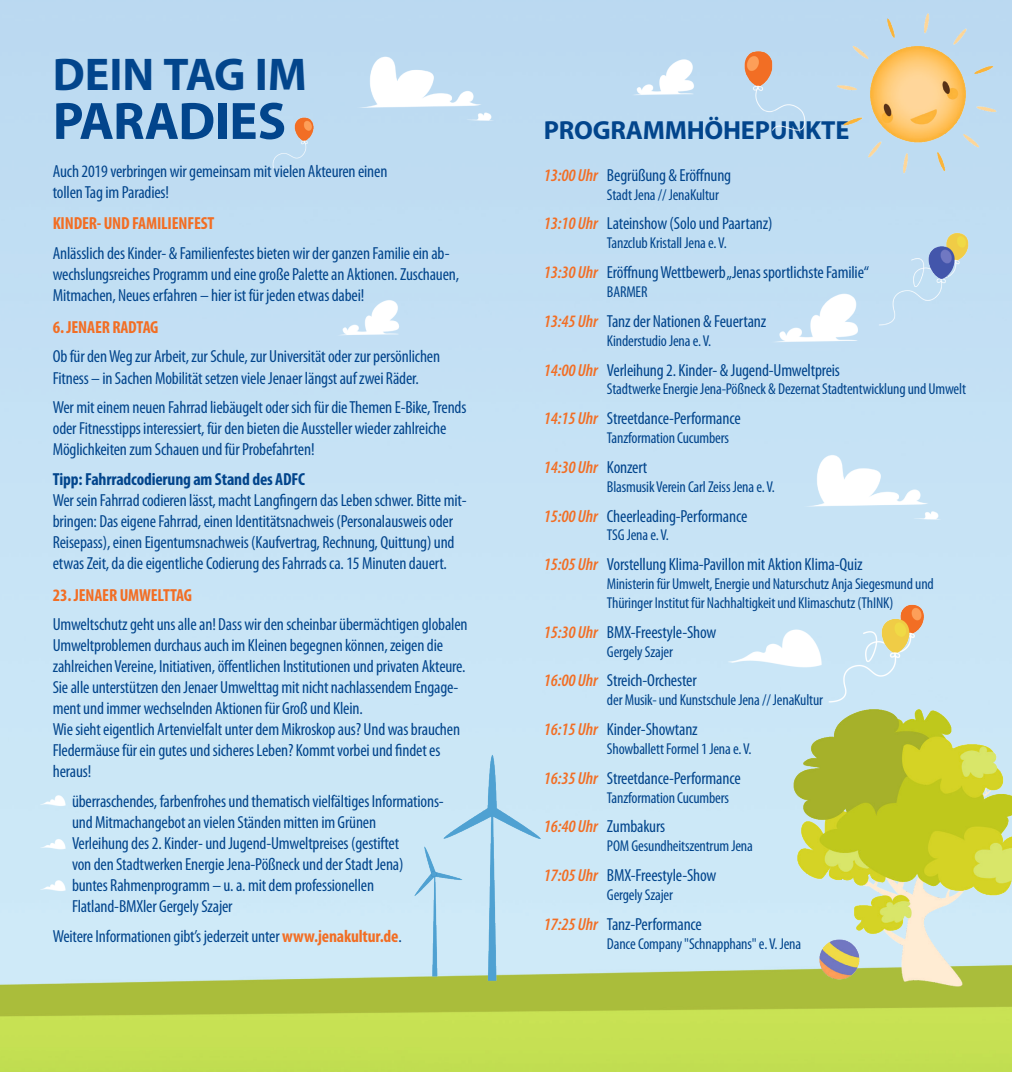
<style>
.page{position:relative;width:1012px;height:1072px;background:#fff}
.page>*{position:absolute;margin:0;border:0;box-sizing:border-box;transform-origin:0 0}
.t1{font:700 53.02px "Myriad Pro";letter-spacing:-.02em;color:#02458c}
.t2{font:700 46.2px "Myriad Pro";letter-spacing:-.005em;color:#02458c}
.t3{font:700 26.25px "Myriad Pro";letter-spacing:-.01em;color:#02458c}
.t4{font:condensed 17.5px/21px "Myriad Pro";letter-spacing:-.01em;color:#02458c}
.t5{font:700 condensed 17.5px "Myriad Pro";letter-spacing:-.01em;color:#f26e24}
.t6{font:700 condensed 17.5px "Myriad Pro";letter-spacing:-.01em;color:#02458c}
.t7{font:italic 600 condensed 17.5px "Myriad Pro";letter-spacing:-.01em;color:#f26e24}
.t8{font:condensed 15.75px/18.9px "Myriad Pro";letter-spacing:-.01em;color:#02458c}
.s1{font-weight:700;color:#f26e24}
.s2{font-weight:600;font-style:italic;color:#f26e24}
.s3{font-weight:400;font-style:normal;color:#02458c}
</style>
<div class="page">
<img style="left:0;top:0;width:1012px;height:1071px">
<img style="left:386px;top:730px;width:171px;height:270px">
<img style="left:248px;top:111px;width:85px;height:69px">
<img style="left:36px;top:792px;width:34px;height:16px">
<img style="left:36px;top:836px;width:34px;height:16px">
<img style="left:36px;top:877px;width:34px;height:16px">
<img style="left:812px;top:5px;width:200px;height:175px">
<img style="left:345px;top:13px;width:161px;height:132px">
<img style="left:766px;top:273px;width:102px;height:84px">
<img style="left:333px;top:285px;width:74px;height:60px">
<img style="left:792px;top:412px;width:161px;height:132px">
<img style="left:838px;top:193px;width:174px;height:151px">
<img style="left:761px;top:681px;width:251px;height:346px">
<img style="left:628px;top:45px;width:73px;height:60px">
<img style="left:714px;top:41px;width:128px;height:104px">
<img style="left:789px;top:575px;width:196px;height:161px">
<img style="left:710px;top:618px;width:128px;height:59px">
<p class="t2" style="left:53px;top:49px;width:256px">DEIN TAG IM</p>
<p class="t1" style="left:53px;top:91px;width:235px">PARADIES</p>
<p class="t4" style="left:53px;top:161px;width:336px">Auch 2019 verbringen wir gemeinsam mit vielen Akteuren einen</p>
<p class="t4" style="left:53px;top:182px;width:118px">tollen Tag im Paradies!</p>
<p class="t5" style="left:53px;top:213px;width:163px">KINDER- UND FAMILIENFEST</p>
<p class="t4" style="left:53px;top:243px;width:408px">Anlässlich des Kinder- &amp; Familienfestes bieten wir der ganzen Familie ein ab&shy;wechslungsreiches Programm und eine große Palette an Aktionen. Zuschauen,<br>Mitmachen, Neues erfahren – hier ist für jeden etwas dabei!</p>
<p class="t5" style="left:53px;top:316px;width:107px">6. JENAER RADTAG</p>
<p class="t4" style="left:53px;top:346px;width:389px">Ob für den Weg zur Arbeit, zur Schule, zur Universität oder zur persönlichen<br>Fitness – in Sachen Mobilität setzen viele Jenaer längst auf zwei Räder.</p>
<p class="t4" style="left:53px;top:397px;width:415px">Wer mit einem neuen Fahrrad liebäugelt oder sich für die Themen E-Bike, Trends oder Fitnesstipps interessiert, für den bieten die Aussteller wieder zahlreiche<br>Möglichkeiten zum Schauen und für Probefahrten!</p>
<p class="t6" style="left:53px;top:468px;width:254px">Tipp: Fahrradcodierung am Stand des ADFC</p>
<p class="t4" style="left:53px;top:490px;width:415px">Wer sein Fahrrad codieren lässt, macht Langfingern das Leben schwer. Bitte mit&shy;bringen: Das eigene Fahrrad, einen Identitätsnachweis (Personalausweis oder Reisepass), einen Eigentumsnachweis (Kaufvertrag, Rechnung, Quittung) und etwas Zeit, da die eigentliche Codierung des Fahrrads ca. 15 Minuten dauert.</p>
<p class="t5" style="left:53px;top:584px;width:141px">23. JENAER UMWELTTAG</p>
<p class="t4" style="left:53px;top:614px;width:416px">Umweltschutz geht uns alle an! Dass wir den scheinbar übermächtigen globalen Umweltproblemen durchaus auch im Kleinen begegnen können, zeigen die zahlreichen Vereine, Initiativen, öffentlichen Institutionen und privaten Akteure.<br>Sie alle unterstützen den Jenaer Umwelttag mit nicht nachlassendem Engage&shy;ment und immer wechselnden Aktionen für Groß und Klein.</p>
<p class="t4" style="left:53px;top:719px;width:409px">Wie sieht eigentlich Artenvielfalt unter dem Mikroskop aus? Und was brauchen<br>Fledermäuse für ein gutes und sicheres Leben? Kommt vorbei und findet es heraus!</p>
<p class="t4" style="left:72px;top:791px;width:373px">überraschendes, farbenfrohes und thematisch vielfältiges Informations-</p>
<p class="t4" style="left:72px;top:812px;width:306px">und Mitmachangebot an vielen Ständen mitten im Grünen</p>
<p class="t4" style="left:72px;top:833px;width:329px">Verleihung des 2. Kinder- und Jugend-Umweltpreises (gestiftet</p>
<p class="t4" style="left:72px;top:854px;width:333px">von den Stadtwerken Energie Jena-Pößneck und der Stadt Jena)</p>
<p class="t4" style="left:72px;top:875px;width:304px">buntes Rahmenprogramm – u. a. mit dem professionellen<br>Flatland-BMXler Gergely Szajer</p>
<p class="t4" style="left:53px;top:926px;width:351px">Weitere Informationen gibt’s jederzeit unter <span class="s1">www.jenakultur.de</span>.</p>
<p class="t3" style="left:544px;top:115px;width:307px">PROGRAMMHÖHEPUNKTE</p>
<p class="t4" style="left:544px;top:165px;width:189px"><span class="s2">13:00 Uhr</span> Begrüßung &amp; Eröffnung</p>
<p class="t8" style="left:607px;top:185px;width:113px">Stadt Jena // JenaKultur</p>
<p class="t4" style="left:544px;top:213px;width:230px"><span class="s2">13:10 Uhr</span> Lateinshow (Solo und Paartanz)</p>
<p class="t8" style="left:607px;top:234px;width:121px">Tanzclub Kristall Jena e. V.</p>
<p class="t4" style="left:544px;top:262px;width:327px"><span class="s2">13:30 Uhr</span> Eröffnung Wettbewerb „Jenas sportlichste Familie“</p>
<p class="t8" style="left:607px;top:283px;width:42px">BARMER</p>
<p class="t4" style="left:544px;top:311px;width:224px"><span class="s2">13:45 Uhr</span> Tanz der Nationen &amp; Feuertanz</p>
<p class="t8" style="left:607px;top:331px;width:106px">Kinderstudio Jena e. V.</p>
<p class="t4" style="left:544px;top:359px;width:298px"><span class="s2">14:00 Uhr</span> Verleihung 2. Kinder- &amp; Jugend-Umweltpreis</p>
<p class="t8" style="left:607px;top:380px;width:361px">Stadtwerke Energie Jena-Pößneck &amp; Dezernat Stadtentwicklung und Umwelt</p>
<p class="t4" style="left:544px;top:408px;width:198px"><span class="s2">14:15 Uhr</span> Streetdance-Performance</p>
<p class="t8" style="left:607px;top:429px;width:124px">Tanzformation Cucumbers</p>
<p class="t7" style="left:544px;top:456px;width:105px">14:30 Uhr <span class="s3">Konzert</span></p>
<p class="t8" style="left:607px;top:477px;width:169px">Blasmusik Verein Carl Zeiss Jena e. V.</p>
<p class="t4" style="left:544px;top:505px;width:205px"><span class="s2">15:00 Uhr</span> Cheerleading-Performance</p>
<p class="t8" style="left:607px;top:526px;width:64px">TSG Jena e. V.</p>
<p class="t4" style="left:544px;top:554px;width:320px"><span class="s2">15:05 Uhr</span> Vorstellung Klima-Pavillon mit Aktion Klima-Quiz</p>
<p class="t8" style="left:607px;top:575px;width:328px">Ministerin für Umwelt, Energie und Naturschutz Anja Siegesmund und<br>Thüringer Institut für Nachhaltigkeit und Klimaschutz (ThINK)</p>
<p class="t4" style="left:544px;top:622px;width:174px"><span class="s2">15:30 Uhr</span> BMX-Freestyle-Show</p>
<p class="t8" style="left:607px;top:642px;width:68px">Gergely Szajer</p>
<p class="t4" style="left:544px;top:670px;width:154px"><span class="s2">16:00 Uhr</span> Streich-Orchester</p>
<p class="t8" style="left:607px;top:691px;width:218px">der Musik- und Kunstschule Jena // JenaKultur</p>
<p class="t4" style="left:544px;top:719px;width:155px"><span class="s2">16:15 Uhr</span> Kinder-Showtanz</p>
<p class="t8" style="left:607px;top:739px;width:146px">Showballett Formel 1 Jena e. V.</p>
<p class="t4" style="left:544px;top:768px;width:198px"><span class="s2">16:35 Uhr</span> Streetdance-Performance</p>
<p class="t8" style="left:607px;top:788px;width:124px">Tanzformation Cucumbers</p>
<p class="t4" style="left:544px;top:816px;width:123px"><span class="s2">16:40 Uhr</span> Zumbakurs</p>
<p class="t8" style="left:607px;top:837px;width:147px">POM Gesundheitszentrum Jena</p>
<p class="t4" style="left:544px;top:865px;width:174px"><span class="s2">17:05 Uhr</span> BMX-Freestyle-Show</p>
<p class="t8" style="left:607px;top:885px;width:68px">Gergely Szajer</p>
<p class="t4" style="left:544px;top:913px;width:160px"><span class="s2">17:25 Uhr</span> Tanz-Performance</p>
<p class="t8" style="left:607px;top:934px;width:196px">Dance Company "Schnapphans" e. V. Jena</p>
</div>
